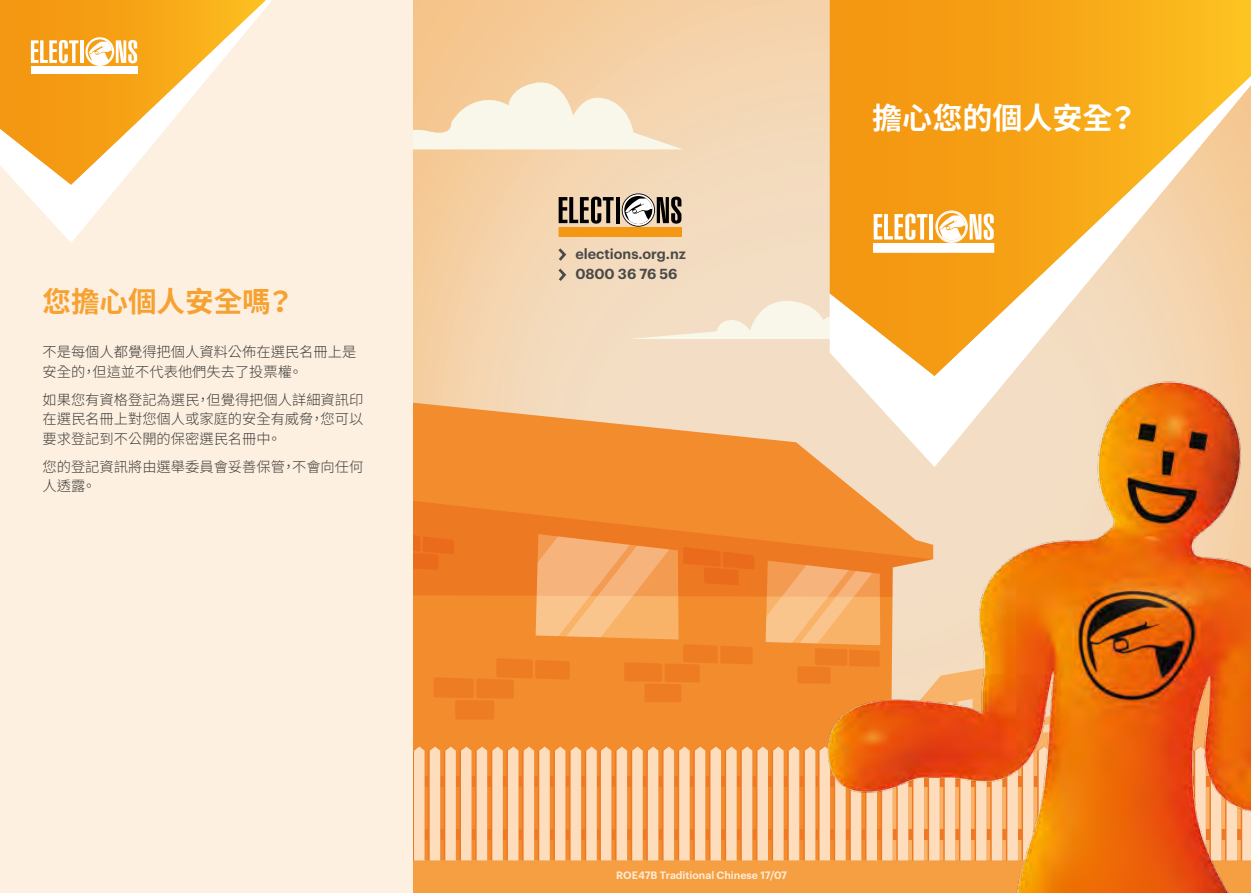
<style>
.page{position:relative;width:1251px;height:893px;background:#fff}
.page>*{position:absolute;margin:0;border:0;box-sizing:border-box;transform-origin:0 0}
.t1{font:700 30px "Noto Sans CJ Ktc";color:#fff}
.t2{font:700 28.5px "Noto Sans CJ Ktc";color:#f6a232}
.t3{font:300 14.25px/19.5px "Noto Sans CJ Ktc";color:#3c3c3b}
.t4{font:600 14.25px/20.2px "Graphik";color:#4a4a49}
.t5{font:600 10.5px "Graphik";color:#feebd5}
</style>
<div class="page">
<img style="left:412px;top:0;width:417px;height:402px">
<svg style="left:412px;top:402px;width:316px;height:459px;background:#f29a48"></svg>
<svg style="left:412px;top:477px;width:316px;height:55px;background:#f1882c"></svg>
<svg style="left:412px;top:532px;width:316px;height:188px;background:#f18f3b"></svg>
<div style="left:407px;top:861px;width:843px;height:32px;background:#f59f42"></div>
<svg style="left:412px;top:746px;width:316px;height:114px;background:#f8be89"></svg>
<svg style="left:626px;top:297px;width:102px;height:42px;background:#f3dfc7"></svg>
<svg style="left:412px;top:77px;width:271px;height:72px;background:#f7e3c6"></svg>
<div style="left:0;top:0;width:412px;height:893px;background:#fef0e0"></div>
<svg style="left:829px;top:0;width:421px;height:76px;background:#f7a717"></svg>
<svg style="left:829px;top:76px;width:421px;height:23px;background:#f7a81c"></svg>
<img style="left:728px;top:99px;width:522px;height:794px">
<svg style="left:0;top:0;width:272px;height:243px"></svg>
<svg style="left:31px;top:40px;width:47px;height:23px"></svg>
<hr style="left:80px;top:40px;width:4px;height:23px;background:#fff">
<div style="left:31px;top:66px;width:106px;height:8px;background:#fff"></div>
<svg style="left:85px;top:37px;width:52px;height:29px;background:#fad395"></svg>
<svg style="left:558px;top:193px;width:123px;height:43px;background:#ac8e66"></svg>
<svg style="left:555px;top:245px;width:13px;height:39px"></svg>
<svg style="left:873px;top:214px;width:54px;height:26px"></svg>
<hr style="left:929px;top:214px;width:4px;height:25px;background:#fff">
<div style="left:873px;top:243px;width:120px;height:9px;background:#fff"></div>
<div style="left:873px;top:243px;width:120px;height:10px;border:1px solid #fff"></div>
<svg style="left:935px;top:210px;width:58px;height:33px"></svg>
<h2 class="t2" style="left:43px;top:286px;width:254px">您擔心個人安全嗎？</h2>
<p class="t3" style="left:43px;top:343px;width:315px">不是每個人都覺得把個人資料公佈在選民名冊上是安全的，但這並不代表他們失去了投票權。</p>
<p class="t3" style="left:43px;top:390px;width:322px;text-align:justify">如果您有資格登記為選民，但覺得把個人詳細資訊印在選民名冊上對您個人或家庭的安全有威脅，您可以要求登記到不公開的保密選民名冊中。</p>
<p class="t3" style="left:43px;top:457px;width:322px">您的登記資訊將由選舉委員會妥善保管，不會向任何人透露。</p>
<p class="t4" style="left:575px;top:242px;width:112px">elections.org.nz<br>0800 36 76 56</p>
<h1 class="t1" style="left:872px;top:101px;width:267px">擔心您的個人安全？</h1>
<p class="t5" style="left:616px;top:867px;width:172px">ROE47B Traditional Chinese 17/07</p>
</div>
